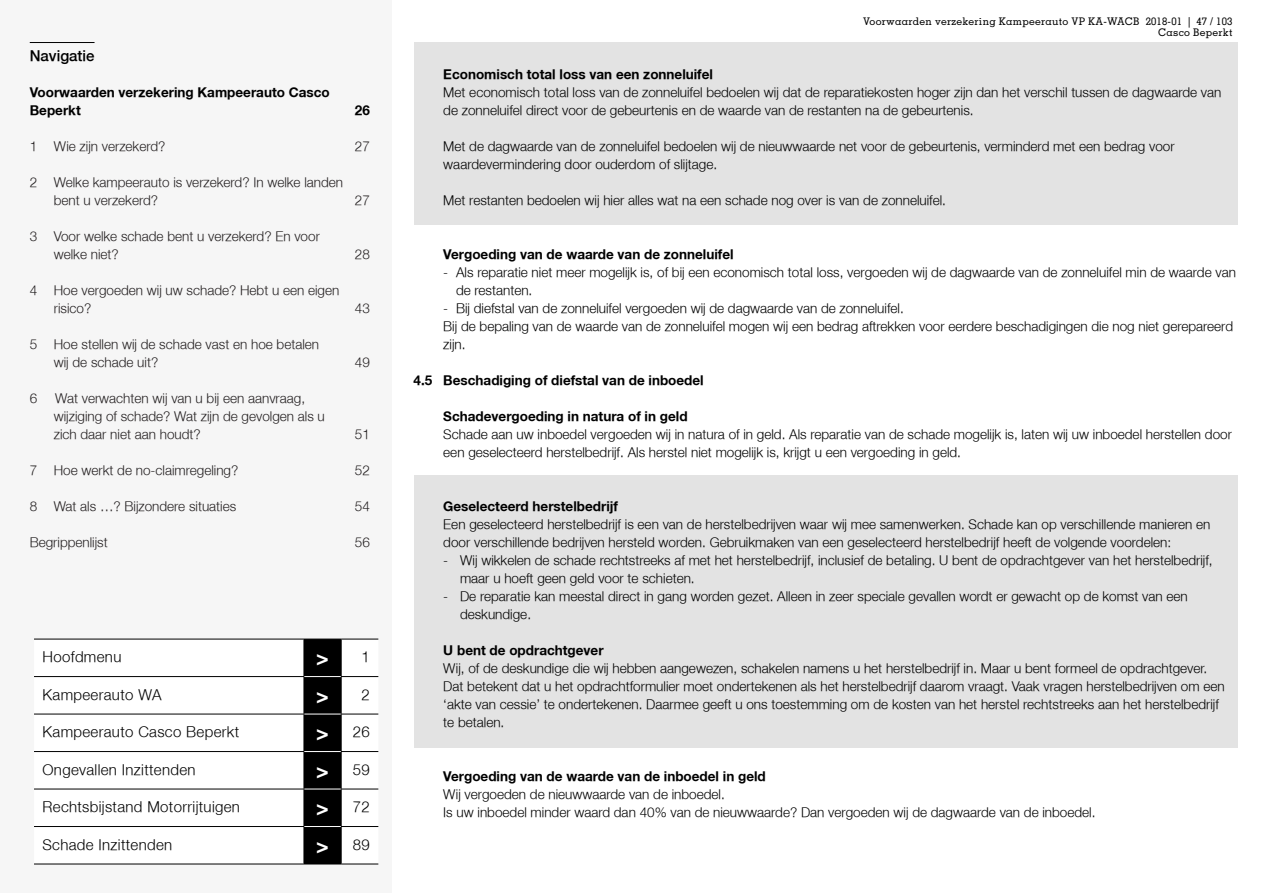
<style>
.page{position:relative;width:1263px;height:893px;background:#fff}
.page>*{position:absolute;margin:0;border:0;box-sizing:border-box;transform-origin:0 0}
.t1{font:700 21px "ASR Helvetica";color:#fff}
.t2{font:300 15px "ASR Helvetica";letter-spacing:.025em;color:#000}
.t3{font:300 15px "Fortis Helvetica";color:#000}
.t4{font:300 13.5px/18px "ASR Helvetica";color:#000}
.t5{font:300 13.5px/18px "ASR Helvetica";color:#231f20}
.t6{font:700 13.5px/18px "ASR Helvetica";color:#000}
.t7{font:500 10.5px/10.5px "Memphis";letter-spacing:.025em;color:#000;text-align:right}
.s1{font-weight:300;font-size:15px;color:#000}
.s2{font-weight:700;font-size:21px;color:#fff}
</style>
<div class="page">
<div style="left:0;top:0;width:391px;height:893px;background:#f6f6f6"></div>
<div style="left:34px;top:640px;width:344px;height:224px;background:#fff"></div>
<div style="left:305px;top:640px;width:36px;height:224px;background:#000"></div>
<hr style="left:34px;top:639px;width:270px;height:1px;background:#000">
<hr style="left:304px;top:639px;width:37px;height:1px;background:#000">
<hr style="left:304px;top:639px;width:1px;height:37px;background:#000">
<hr style="left:341px;top:639px;width:37px;height:1px;background:#000">
<hr style="left:341px;top:639px;width:1px;height:37px;background:#000">
<hr style="left:34px;top:676px;width:270px;height:1px;background:#000">
<hr style="left:304px;top:677px;width:1px;height:37px;background:#000">
<hr style="left:341px;top:676px;width:37px;height:1px;background:#000">
<hr style="left:341px;top:677px;width:1px;height:37px;background:#000">
<hr style="left:34px;top:714px;width:270px;height:1px;background:#000">
<hr style="left:304px;top:714px;width:1px;height:37px;background:#000">
<hr style="left:341px;top:714px;width:37px;height:1px;background:#000">
<hr style="left:341px;top:714px;width:1px;height:37px;background:#000">
<hr style="left:34px;top:751px;width:270px;height:1px;background:#000">
<hr style="left:304px;top:752px;width:1px;height:37px;background:#000">
<hr style="left:341px;top:751px;width:37px;height:1px;background:#000">
<hr style="left:341px;top:752px;width:1px;height:37px;background:#000">
<hr style="left:34px;top:789px;width:270px;height:1px;background:#000">
<hr style="left:304px;top:789px;width:1px;height:37px;background:#000">
<hr style="left:341px;top:789px;width:37px;height:1px;background:#000">
<hr style="left:341px;top:789px;width:1px;height:37px;background:#000">
<hr style="left:34px;top:826px;width:270px;height:1px;background:#000">
<hr style="left:304px;top:827px;width:1px;height:37px;background:#000">
<hr style="left:341px;top:826px;width:37px;height:1px;background:#000">
<hr style="left:341px;top:827px;width:1px;height:37px;background:#000">
<hr style="left:34px;top:864px;width:270px;height:1px;background:#000">
<hr style="left:304px;top:864px;width:37px;height:1px;background:#000">
<hr style="left:341px;top:864px;width:37px;height:1px;background:#000">
<hr style="left:304px;top:751px;width:37px;height:1px;background:#fff">
<hr style="left:304px;top:789px;width:37px;height:1px;background:#fff">
<hr style="left:304px;top:826px;width:37px;height:1px;background:#fff">
<hr style="left:304px;top:676px;width:37px;height:1px;background:#fff">
<hr style="left:304px;top:714px;width:37px;height:1px;background:#fff">
<hr style="left:30px;top:42px;width:65px;height:1px;background:#000">
<div style="left:414px;top:43px;width:823px;height:20px;background:#e3e3e3"></div>
<div style="left:414px;top:61px;width:823px;height:20px;background:#e3e3e3"></div>
<div style="left:414px;top:79px;width:823px;height:38px;background:#e3e3e3"></div>
<div style="left:414px;top:115px;width:823px;height:20px;background:#e3e3e3"></div>
<div style="left:414px;top:133px;width:823px;height:38px;background:#e3e3e3"></div>
<div style="left:414px;top:169px;width:823px;height:20px;background:#e3e3e3"></div>
<div style="left:414px;top:187px;width:823px;height:20px;background:#e3e3e3"></div>
<div style="left:414px;top:205px;width:823px;height:20px;background:#e3e3e3"></div>
<div style="left:414px;top:475px;width:823px;height:20px;background:#e3e3e3"></div>
<div style="left:414px;top:493px;width:823px;height:20px;background:#e3e3e3"></div>
<div style="left:414px;top:511px;width:823px;height:38px;background:#e3e3e3"></div>
<div style="left:414px;top:547px;width:823px;height:38px;background:#e3e3e3"></div>
<div style="left:414px;top:583px;width:823px;height:38px;background:#e3e3e3"></div>
<div style="left:414px;top:619px;width:823px;height:20px;background:#e3e3e3"></div>
<div style="left:414px;top:637px;width:823px;height:20px;background:#e3e3e3"></div>
<div style="left:414px;top:655px;width:823px;height:74px;background:#e3e3e3"></div>
<div style="left:414px;top:727px;width:823px;height:20px;background:#e3e3e3"></div>
<p class="t3" style="left:30px;top:46px;width:66px">Navigatie</p>
<p class="t6" style="left:30px;top:83px;width:302px">Voorwaarden verzekering Kampeerauto Casco<br>Beperkt</p>
<p class="t6" style="left:355px;top:101px;width:17px">26</p>
<p class="t5" style="left:30px;top:137px;width:137px">1 Wie zijn verzekerd?</p>
<p class="t5" style="left:355px;top:137px;width:17px">27</p>
<p class="t5" style="left:54px;top:173px;width:291px;text-indent:-24px">2 Welke kampeerauto is verzekerd? In welke landen bent u verzekerd?</p>
<p class="t5" style="left:355px;top:191px;width:17px">27</p>
<p class="t5" style="left:54px;top:227px;width:268px;text-indent:-24px">3 Voor welke schade bent u verzekerd? En voor welke niet?</p>
<p class="t5" style="left:54px;top:281px;width:287px;text-indent:-24px">4 Hoe vergoeden wij uw schade? Hebt u een eigen risico?</p>
<p class="t5" style="left:54px;top:335px;width:267px;text-indent:-24px">5 Hoe stellen wij de schade vast en hoe betalen wij de schade uit?</p>
<p class="t5" style="left:30px;top:389px;width:9px">6</p>
<p class="t5" style="left:54px;top:389px;width:273px">Wat verwachten wij van u bij een aanvraag, wijziging of schade? Wat zijn de gevolgen als u zich daar niet aan houdt?</p>
<p class="t5" style="left:355px;top:245px;width:17px">28</p>
<p class="t5" style="left:355px;top:299px;width:17px">43</p>
<p class="t5" style="left:355px;top:353px;width:17px">49</p>
<p class="t5" style="left:355px;top:425px;width:17px">51</p>
<p class="t5" style="left:30px;top:461px;width:210px">7 Hoe werkt de no-claimregeling?</p>
<p class="t5" style="left:355px;top:461px;width:17px">52</p>
<p class="t5" style="left:30px;top:497px;width:208px">8 Wat als …? Bijzondere situaties</p>
<p class="t5" style="left:355px;top:497px;width:17px">54</p>
<p class="t5" style="left:30px;top:533px;width:80px">Begrippenlijst</p>
<p class="t5" style="left:355px;top:533px;width:17px">56</p>
<p class="t2" style="left:43px;top:648px;width:80px">Hoofdmenu</p>
<h1 class="t1" style="left:316px;top:645px;width:55px">&gt; <span class="s1">1</span></h1>
<p class="t2" style="left:43px;top:685px;width:120px">Kampeerauto WA</p>
<h1 class="t1" style="left:316px;top:682px;width:55px">&gt; <span class="s1">2</span></h1>
<p class="t2" style="left:43px;top:722px;width:198px">Kampeerauto Casco Beperkt</p>
<p class="t2" style="left:316px;top:722px;width:55px"><span class="s2">&gt;</span> 26</p>
<p class="t2" style="left:43px;top:760px;width:155px">Ongevallen Inzittenden</p>
<p class="t2" style="left:316px;top:760px;width:55px"><span class="s2">&gt;</span> 59</p>
<p class="t2" style="left:43px;top:797px;width:199px">Rechtsbijstand Motorrijtuigen</p>
<p class="t2" style="left:316px;top:797px;width:55px"><span class="s2">&gt;</span> 72</p>
<p class="t2" style="left:43px;top:835px;width:131px">Schade Inzittenden</p>
<p class="t2" style="left:316px;top:835px;width:55px"><span class="s2">&gt;</span> 89</p>
<p class="t7" style="left:863px;top:16px;width:371px">Voorwaarden verzekering Kampeerauto VP KA-WACB 2018-01 | 47 / 103<br>Casco Beperkt</p>
<p class="t6" style="left:443px;top:65px;width:271px">Economisch total loss van een zonneluifel</p>
<p class="t4" style="left:443px;top:83px;width:779px">Met economisch total loss van de zonneluifel bedoelen wij dat de reparatiekosten hoger zijn dan het verschil tussen de dagwaarde van de zonneluifel direct voor de gebeurtenis en de waarde van de restanten na de gebeurtenis.</p>
<p class="t4" style="left:443px;top:137px;width:733px">Met de dagwaarde van de zonneluifel bedoelen wij de nieuwwaarde net voor de gebeurtenis, verminderd met een bedrag voor waardevermindering door ouderdom of slijtage.</p>
<p class="t4" style="left:443px;top:191px;width:504px">Met restanten bedoelen wij hier alles wat na een schade nog over is van de zonneluifel.</p>
<p class="t6" style="left:443px;top:245px;width:292px">Vergoeding van de waarde van de zonneluifel</p>
<p class="t4" style="left:456px;top:263px;width:781px;text-indent:-13px">- Als reparatie niet meer mogelijk is, of bij een economisch total loss, vergoeden wij de dagwaarde van de zonneluifel min de waarde van de restanten.</p>
<p class="t4" style="left:443px;top:299px;width:791px">- Bij diefstal van de zonneluifel vergoeden wij de dagwaarde van de zonneluifel.<br>Bij de bepaling van de waarde van de zonneluifel mogen wij een bedrag aftrekken voor eerdere beschadigingen die nog niet gerepareerd zijn.</p>
<p class="t6" style="left:414px;top:371px;width:292px">4.5 Beschadiging of diefstal van de inboedel</p>
<p class="t6" style="left:443px;top:407px;width:246px">Schadevergoeding in natura of in geld</p>
<p class="t4" style="left:443px;top:425px;width:790px">Schade aan uw inboedel vergoeden wij in natura of in geld. Als reparatie van de schade mogelijk is, laten wij uw inboedel herstellen door een geselecteerd herstelbedrijf. Als herstel niet mogelijk is, krijgt u een vergoeding in geld.</p>
<p class="t6" style="left:443px;top:497px;width:176px">Geselecteerd herstelbedrijf</p>
<p class="t4" style="left:443px;top:515px;width:769px">Een geselecteerd herstelbedrijf is een van de herstelbedrijven waar wij mee samenwerken. Schade kan op verschillende manieren en door verschillende bedrijven hersteld worden. Gebruikmaken van een geselecteerd herstelbedrijf heeft de volgende voordelen:</p>
<p class="t4" style="left:460px;top:551px;width:754px;text-indent:-17px">- Wij wikkelen de schade rechtstreeks af met het herstelbedrijf, inclusief de betaling. U bent de opdrachtgever van het herstelbedrijf, maar u hoeft geen geld voor te schieten.</p>
<p class="t4" style="left:460px;top:587px;width:729px;text-indent:-17px">- De reparatie kan meestal direct in gang worden gezet. Alleen in zeer speciale gevallen wordt er gewacht op de komst van een deskundige.</p>
<p class="t6" style="left:443px;top:641px;width:162px">U bent de opdrachtgever</p>
<p class="t4" style="left:443px;top:659px;width:783px">Wij, of de deskundige die wij hebben aangewezen, schakelen namens u het herstelbedrijf in. Maar u bent formeel de opdrachtgever.<br>Dat betekent dat u het opdrachtformulier moet ondertekenen als het herstelbedrijf daarom vraagt. Vaak vragen herstelbedrijven om een ‘akte van cessie’ te ondertekenen. Daarmee geeft u ons toestemming om de kosten van het herstel rechtstreeks aan het herstelbedrijf te betalen.</p>
<p class="t6" style="left:443px;top:767px;width:324px">Vergoeding van de waarde van de inboedel in geld</p>
<p class="t4" style="left:443px;top:785px;width:654px">Wij vergoeden de nieuwwaarde van de inboedel.<br>Is uw inboedel minder waard dan 40% van de nieuwwaarde? Dan vergoeden wij de dagwaarde van de inboedel.</p>
</div>
